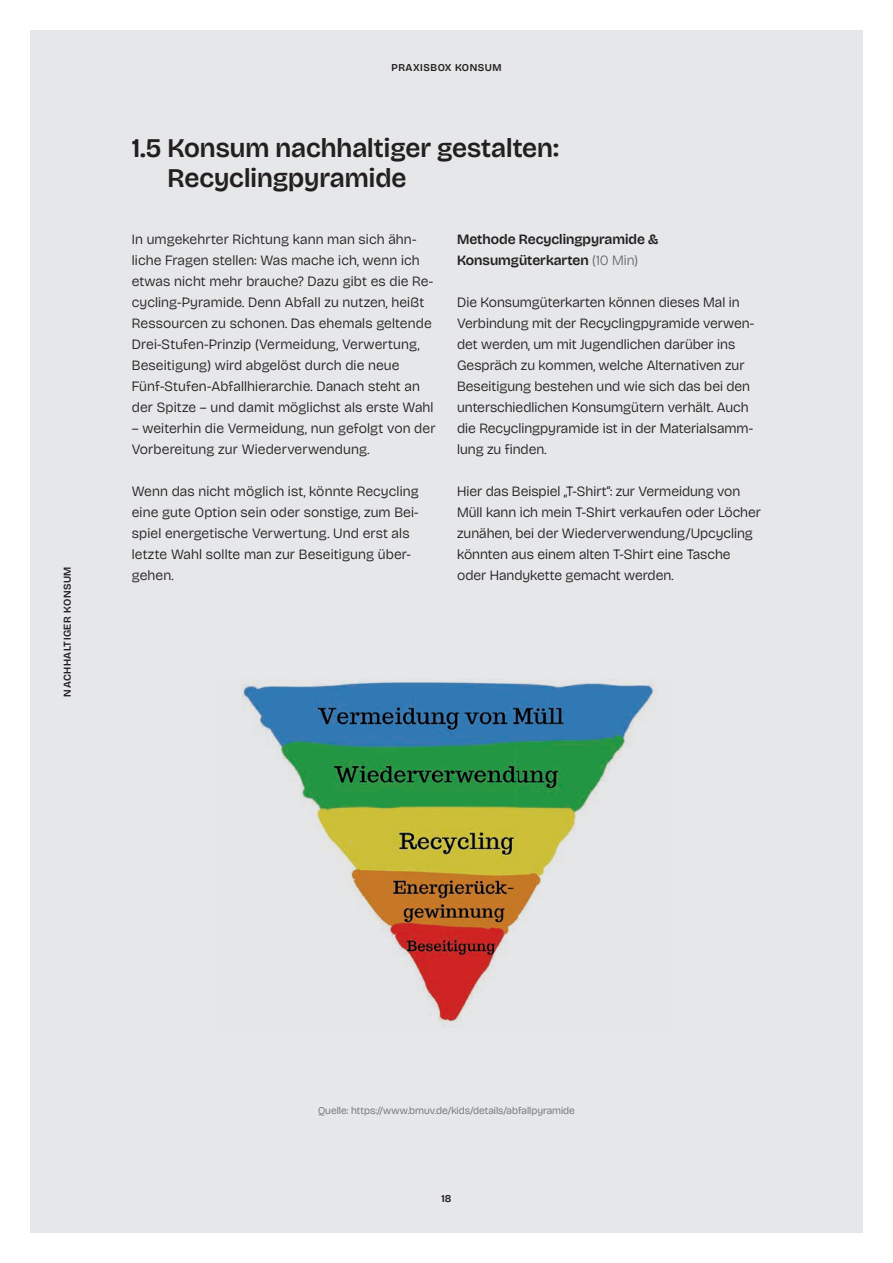
<style>
.page{position:relative;width:893px;height:1263px;background:#fff}
.page>*{position:absolute;margin:0;border:0;box-sizing:border-box;transform-origin:0 0}
.t1{font:600 27px/30px "Bricolage Grotesque 28 pt";color:#231f20}
.t2{font:300 14.25px/21px "Bricolage Grotesque 28 pt";color:#231f20}
.t3{font:600 14.25px/21px "Bricolage Grotesque 28 pt";color:#231f20}
.t4{font:300 10.5px "Bricolage Grotesque 28 pt";color:#6c6d70}
.t5{font:600 10.5px "Bricolage Grotesque 28 pt";letter-spacing:.05em;color:#231f20}
.s1{font-weight:300;color:#6c6d70}
</style>
<div class="page">
<div style="left:30px;top:30px;width:833px;height:1203px;background:#e6e7e9"></div>
<img style="left:220px;top:679px;width:449px;height:352px">
<p class="t5" style="left:59px;top:696px;width:132px;rotate:-90deg">NACHHALTIGER KONSUM</p>
<p class="t5" style="left:391px;top:59px;width:112px">PRAXISBOX KONSUM</p>
<h1 class="t1" style="left:167px;top:132px;width:393px;text-indent:-36px">1.5 Konsum nachhaltiger gestalten:<br>Recyclingpyramide</h1>
<p class="t2" style="left:132px;top:228px;width:303px">In umgekehrter Richtung kann man sich ähn&shy;liche Fragen stellen: Was mache ich, wenn ich etwas nicht mehr brauche? Dazu gibt es die Re&shy;cycling-Pyramide. Denn Abfall zu nutzen, heißt Ressourcen zu schonen. Das ehemals geltende Drei-Stufen-Prinzip (Vermeidung, Verwertung, Beseitigung) wird abgelöst durch die neue Fünf-Stufen-Abfallhierarchie. Danach steht an der Spitze – und damit möglichst als erste Wahl</p>
<p class="t2" style="left:132px;top:417px;width:305px">– weiterhin die Vermeidung, nun gefolgt von der<br>Vorbereitung zur Wiederverwendung.</p>
<p class="t2" style="left:132px;top:480px;width:288px">Wenn das nicht möglich ist, könnte Recycling eine gute Option sein oder sonstige, zum Bei&shy;spiel energetische Verwertung. Und erst als letzte Wahl sollte man zur Beseitigung über&shy;gehen.</p>
<p class="t3" style="left:457px;top:228px;width:203px">Methode Recyclingpyramide &amp;<br>Konsumgüterkarten <span class="s1">(10 Min)</span></p>
<p class="t2" style="left:457px;top:291px;width:299px">Die Konsumgüterkarten können dieses Mal in Verbindung mit der Recyclingpyramide verwen&shy;det werden, um mit Jugendlichen darüber ins Gespräch zu kommen, welche Alternativen zur Beseitigung bestehen und wie sich das bei den unterschiedlichen Konsumgütern verhält. Auch die Recyclingpyramide ist in der Materialsamm&shy;lung zu finden.</p>
<p class="t2" style="left:457px;top:480px;width:305px">Hier das Beispiel „T-Shirt“: zur Vermeidung von Müll kann ich mein T-Shirt verkaufen oder Löcher zunähen, bei der Wiederverwendung/Upcycling könnten aus einem alten T-Shirt eine Tasche oder Handykette gemacht werden.</p>
<p class="t4" style="left:318px;top:1103px;width:258px">Quelle: https://www.bmuv.de/kids/details/abfallpyramide</p>
<p class="t5" style="left:442px;top:1190px;width:11px">18</p>
</div>
